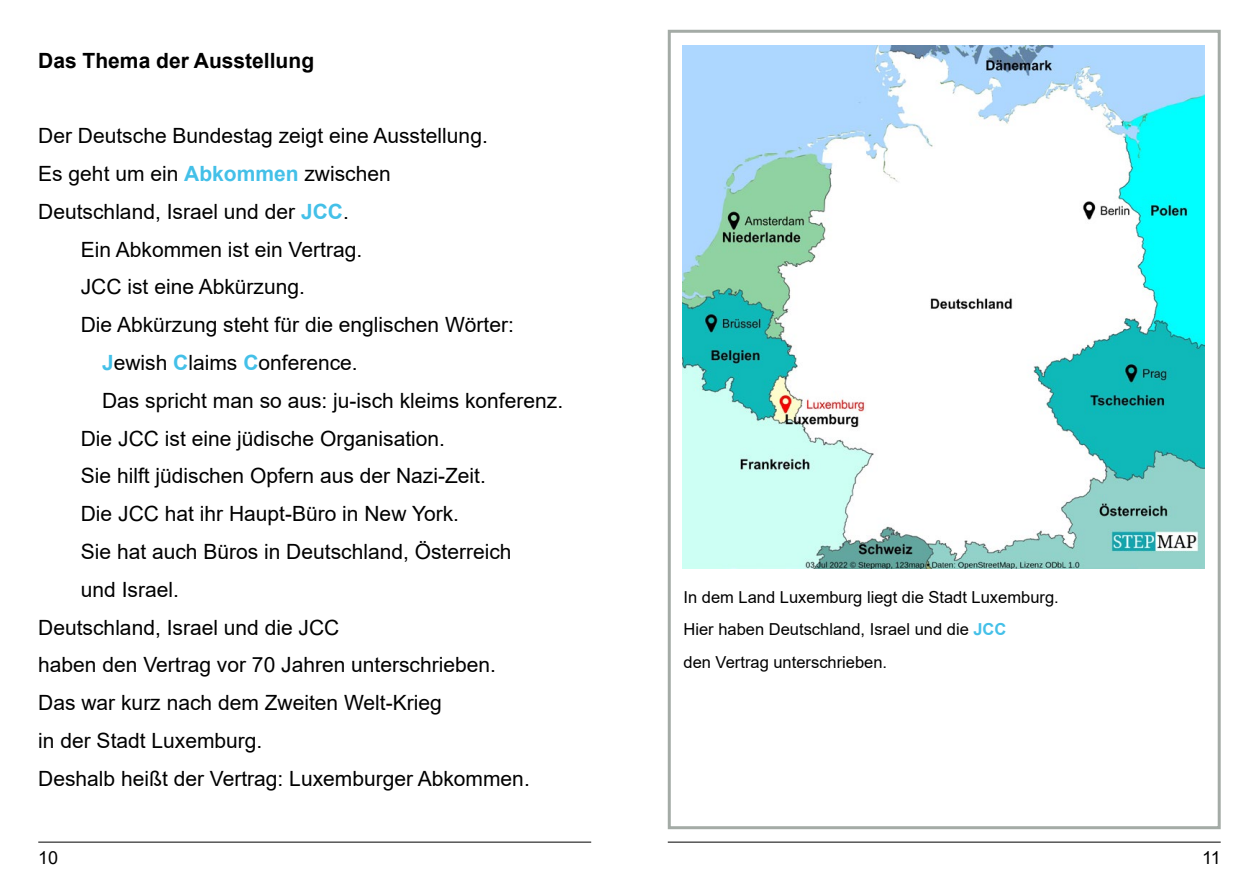
<style>
.page{position:relative;width:1259px;height:893px;background:#fff}
.page>*{position:absolute;margin:0;border:0;box-sizing:border-box;transform-origin:0 0}
.p-Fließtext{font:21px "Arial";color:#000}
.p-Fließtext_Einrücku{font:21px "Arial";color:#000}
.p-Fließtext_2__Einrü{font:21px "Arial";color:#000}
.H2-Überschrift{font:700 21px "Arial";color:#000}
.t1{font:18px "Arial";color:#000}
.p-Bildunterschrift{font:16.5px "Arial";color:#000}
.s1{font-weight:700;color:#44c0e8}
</style>
<div class="page">
<hr style="left:668px;top:842px;width:552px;height:1px;background:#000">
<hr style="left:38px;top:842px;width:553px;height:1px;background:#000">
<div style="left:668px;top:30px;width:552px;height:799px;border:3px solid #a4aba6"></div>
<img style="left:682px;top:46px;width:523px;height:522px">
<h2 class="H2-Überschrift" style="left:38px;top:45px;width:277px">Das Thema der Ausstellung</h2>
<p class="p-Fließtext" style="left:38px;top:121px;width:447px">Der Deutsche Bundestag zeigt eine Ausstellung.</p>
<p class="p-Fließtext" style="left:38px;top:159px;width:354px">Es geht um ein <span class="s1">Abkommen</span> zwischen</p>
<p class="p-Fließtext" style="left:38px;top:197px;width:308px">Deutschland, Israel und der <span class="s1">JCC</span>.</p>
<p class="p-Fließtext_Einrücku" style="left:81px;top:235px;width:279px">Ein Abkommen ist ein Vertrag.</p>
<p class="p-Fließtext_Einrücku" style="left:81px;top:273px;width:222px">JCC ist eine Abkürzung.</p>
<p class="p-Fließtext_Einrücku" style="left:81px;top:310px;width:435px">Die Abkürzung steht für die englischen Wörter:</p>
<p class="p-Fließtext_2__Einrü" style="left:102px;top:348px;width:253px"><span class="s1">J</span>ewish <span class="s1">C</span>laims <span class="s1">C</span>onference.</p>
<p class="p-Fließtext_2__Einrü" style="left:102px;top:386px;width:459px">Das spricht man so aus: ju-isch kleims konferenz.</p>
<p class="p-Fließtext_Einrücku" style="left:81px;top:424px;width:362px">Die JCC ist eine jüdische Organisation.</p>
<p class="p-Fließtext_Einrücku" style="left:81px;top:462px;width:403px">Sie hilft jüdischen Opfern aus der Nazi-Zeit.</p>
<p class="p-Fließtext_Einrücku" style="left:81px;top:499px;width:376px">Die JCC hat ihr Haupt-Büro in New York.</p>
<p class="p-Fließtext_Einrücku" style="left:81px;top:537px;width:432px">Sie hat auch Büros in Deutschland, Österreich</p>
<p class="p-Fließtext_Einrücku" style="left:81px;top:575px;width:96px">und Israel.</p>
<p class="p-Fließtext" style="left:38px;top:613px;width:303px">Deutschland, Israel und die JCC</p>
<p class="p-Fließtext" style="left:38px;top:651px;width:455px">haben den Vertrag vor 70 Jahren unterschrieben.</p>
<p class="p-Fließtext" style="left:38px;top:688px;width:405px">Das war kurz nach dem Zweiten Welt-Krieg</p>
<p class="p-Fließtext" style="left:38px;top:726px;width:222px">in der Stadt Luxemburg.</p>
<p class="p-Fließtext" style="left:38px;top:764px;width:489px">Deshalb heißt der Vertrag: Luxemburger Abkommen.</p>
<p class="p-Bildunterschrift" style="left:683px;top:586px;width:374px">In dem Land Luxemburg liegt die Stadt Luxemburg.</p>
<p class="p-Bildunterschrift" style="left:683px;top:618px;width:324px">Hier haben Deutschland, Israel und die <span class="s1">JCC</span></p>
<p class="p-Bildunterschrift" style="left:683px;top:651px;width:202px">den Vertrag unterschrieben.</p>
<p class="t1" style="left:38px;top:845px;width:22px">10</p>
<p class="t1" style="left:1202px;top:845px;width:20px">11</p>
</div>
